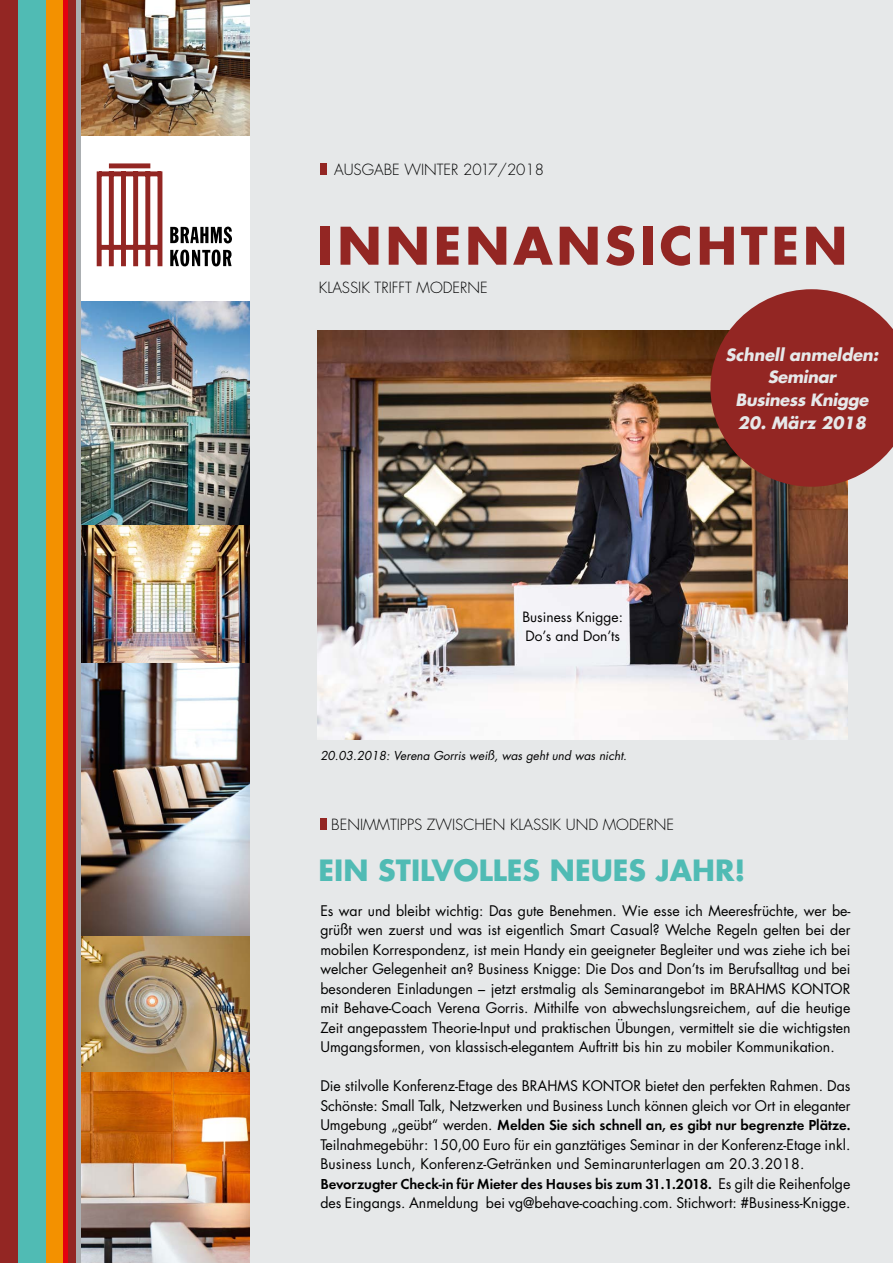
<style>
.page{position:relative;width:893px;height:1263px;background:#fff}
.page>*{position:absolute;margin:0;border:0;box-sizing:border-box;transform-origin:0 0}
.t1{font:700 50.4px "Futura";letter-spacing:.075em;color:#932623}
.t2{font:700 28.5px "Futura";color:#50bbb4}
.t3{font:italic 700 16.5px/22.5px "Futura";letter-spacing:-.01em;color:#e6e8e9;text-align:center}
.t4{font:600 15px "Futura";letter-spacing:-.005em;color:#000}
.t5{font:300 15px "Futura";color:#000}
.t6{font:14.25px/19.5px "Futura";color:#000}
.t7{font:13.8px/18.9px "Futura";color:#000}
.t8{font:italic 12px "Futura";color:#000}
.s1{font-weight:400;font-size:14.25px}
</style>
<div class="page">
<img style="left:81px;top:935px;width:170px;height:137px">
<img style="left:81px;top:1072px;width:170px;height:191px">
<img style="left:81px;top:662px;width:170px;height:273px">
<img style="left:81px;top:0;width:170px;height:136px">
<img style="left:81px;top:302px;width:170px;height:224px">
<img style="left:81px;top:526px;width:170px;height:136px">
<svg style="left:170px;top:250px;width:62px;height:16px"></svg>
<svg style="left:170px;top:227px;width:62px;height:16px"></svg>
<div style="left:97px;top:171px;width:5px;height:95px;background:#932623"></div>
<div style="left:109px;top:163px;width:41px;height:5px;background:#932623"></div>
<div style="left:99px;top:171px;width:62px;height:5px;background:#932623"></div>
<div style="left:99px;top:245px;width:62px;height:5px;background:#932623"></div>
<hr style="left:158px;top:171px;width:4px;height:95px;background:#932623">
<div style="left:145px;top:171px;width:5px;height:95px;background:#932623"></div>
<div style="left:121px;top:171px;width:5px;height:95px;background:#932623"></div>
<div style="left:133px;top:171px;width:5px;height:95px;background:#932623"></div>
<div style="left:109px;top:171px;width:5px;height:95px;background:#932623"></div>
<div style="left:251px;top:0;width:642px;height:1263px;background:#e6e8e9"></div>
<div style="left:17px;top:0;width:30px;height:1263px;background:#50bbb4"></div>
<div style="left:47px;top:0;width:17px;height:1263px;background:#f39100"></div>
<hr style="left:64px;top:0;width:4px;height:1263px;background:#e3000f">
<div style="left:68px;top:0;width:9px;height:1263px;background:#932623"></div>
<div style="left:0;top:0;width:17px;height:1263px;background:#932623"></div>
<hr style="left:77px;top:0;width:4px;height:1263px;background:#abafb2">
<div style="left:320px;top:163px;width:7px;height:12px;background:#932623"></div>
<div style="left:320px;top:818px;width:7px;height:12px;background:#932623"></div>
<img style="left:317px;top:331px;width:530px;height:408px">
<svg style="left:710px;top:289px;width:183px;height:198px;background:#983d39"></svg>
<p class="t5" style="left:334px;top:160px;width:212px">AUSGABE WINTER 2017/2018</p>
<h1 class="t1" style="left:317px;top:211px;width:532px">INNENANSICHTEN</h1>
<p class="t5" style="left:319px;top:278px;width:170px">KLASSIK TRIFFT MODERNE</p>
<p class="t3" style="left:725px;top:343px;width:154px">Schnell anmelden:<br>Seminar<br>Business Knigge</p>
<p class="t3" style="left:738px;top:411px;width:130px">20. März 2018</p>
<p class="t7" style="left:522px;top:608px;width:102px">Business Knigge:<br>Do’s and Don’ts</p>
<p class="t8" style="left:320px;top:747px;width:308px">20.03.2018: Verena Gorris weiß, was geht und was nicht.</p>
<p class="t5" style="left:331px;top:815px;width:344px">BENIMMTIPPS ZWISCHEN KLASSIK UND MODERNE</p>
<h2 class="t2" style="left:318px;top:851px;width:428px">EIN STILVOLLES NEUES JAHR!</h2>
<p class="t6" style="left:320px;top:901px;width:532px;text-align:justify">Es war und bleibt wichtig: Das gute Benehmen. Wie esse ich Meeresfrüchte, wer be&shy;grüßt wen zuerst und was ist eigentlich Smart Casual? Welche Regeln gelten bei der mobilen Korrespondenz, ist mein Handy ein geeigneter Begleiter und was ziehe ich bei welcher Gelegenheit an? Business Knigge: Die Dos and Don’ts im Berufsalltag und bei besonderen Einladungen – jetzt erstmalig als Seminarangebot im BRAHMS KONTOR mit Behave-Coach Verena Gorris. Mithilfe von abwechslungsreichem, auf die heutige Zeit angepasstem Theorie-Input und praktischen Übungen, vermittelt sie die wichtigsten Umgangsformen, von klassisch-elegantem Auftritt bis hin zu mobiler Kommunikation.</p>
<p class="t6" style="left:320px;top:1076px;width:532px">Die stilvolle Konferenz-Etage des BRAHMS KONTOR bietet den perfekten Rahmen. Das<br>Schönste: Small Talk, Netzwerken und Business Lunch können gleich vor Ort in eleganter</p>
<p class="t4" style="left:320px;top:1116px;width:532px"><span class="s1">Umgebung „geübt“ werden.</span> Melden Sie sich schnell an, es gibt nur begrenzte Plätze.</p>
<p class="t6" style="left:320px;top:1135px;width:532px">Teilnahmegebühr: 150,00 Euro für ein ganztätiges Seminar in der Konferenz-Etage inkl.<br>Business Lunch, Konferenz-Getränken und Seminarunterlagen am 20.3.2018.</p>
<p class="t4" style="left:320px;top:1175px;width:532px">Bevorzugter Check-in für Mieter des Hauses bis zum 31.1.2018. <span class="s1">Es gilt die Reihenfolge</span></p>
<p class="t6" style="left:320px;top:1193px;width:532px">des Eingangs. Anmeldung bei vg@behave-coaching.com. Stichwort: #Business-Knigge.</p>
</div>
